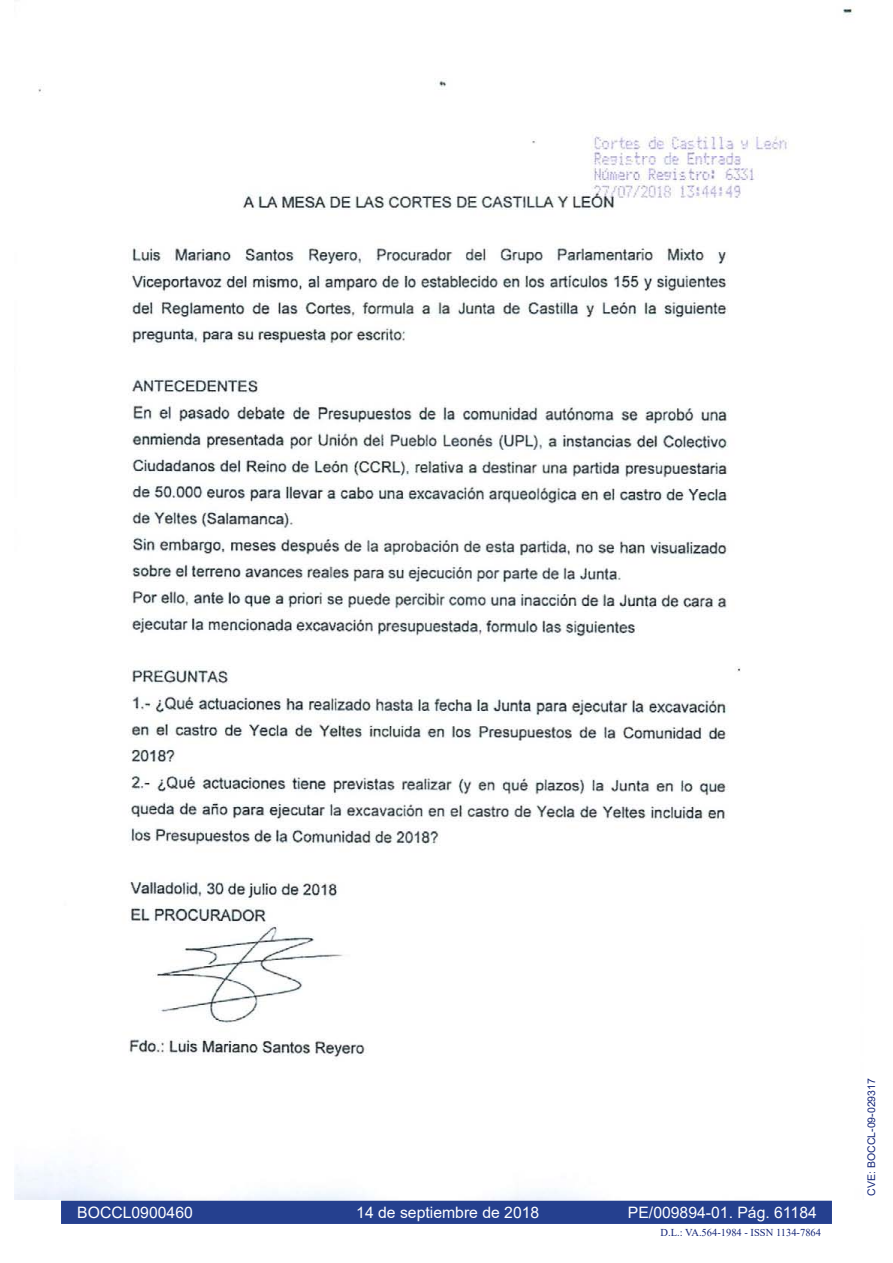
<style>
.page{position:relative;width:893px;height:1263px;background:#fff}
.page>*{position:absolute;margin:0;border:0;box-sizing:border-box;transform-origin:0 0}
.t1{font:15.75px "Arial";color:#fff}
.t2{font:10.5px "Times New Roman";color:#132477}
.t3{font:10.5px "Arial";color:#132477}
</style>
<div class="page">
<div style="left:60px;top:1200px;width:773px;height:25px;background:#25408f"></div>
<div style="left:60px;top:1199px;width:773px;height:26px;border:2px solid #fff"></div>
<img style="left:15px;top:7px;width:839px;height:1193px">
<p class="t1" style="left:77px;top:1202px;width:117px">BOCCL0900460</p>
<p class="t1" style="left:356px;top:1202px;width:184px">14 de septiembre de 2018</p>
<p class="t1" style="left:628px;top:1202px;width:190px">PE/009894-01. Pág. 61184</p>
<p class="t2" style="left:661px;top:1225px;width:162px">D.L.: VA.564-1984 - ISSN 1134-7864</p>
<p class="t3" style="left:864px;top:1195px;width:119px;rotate:-90deg">CVE: BOCCL-09-029317</p>
</div>
